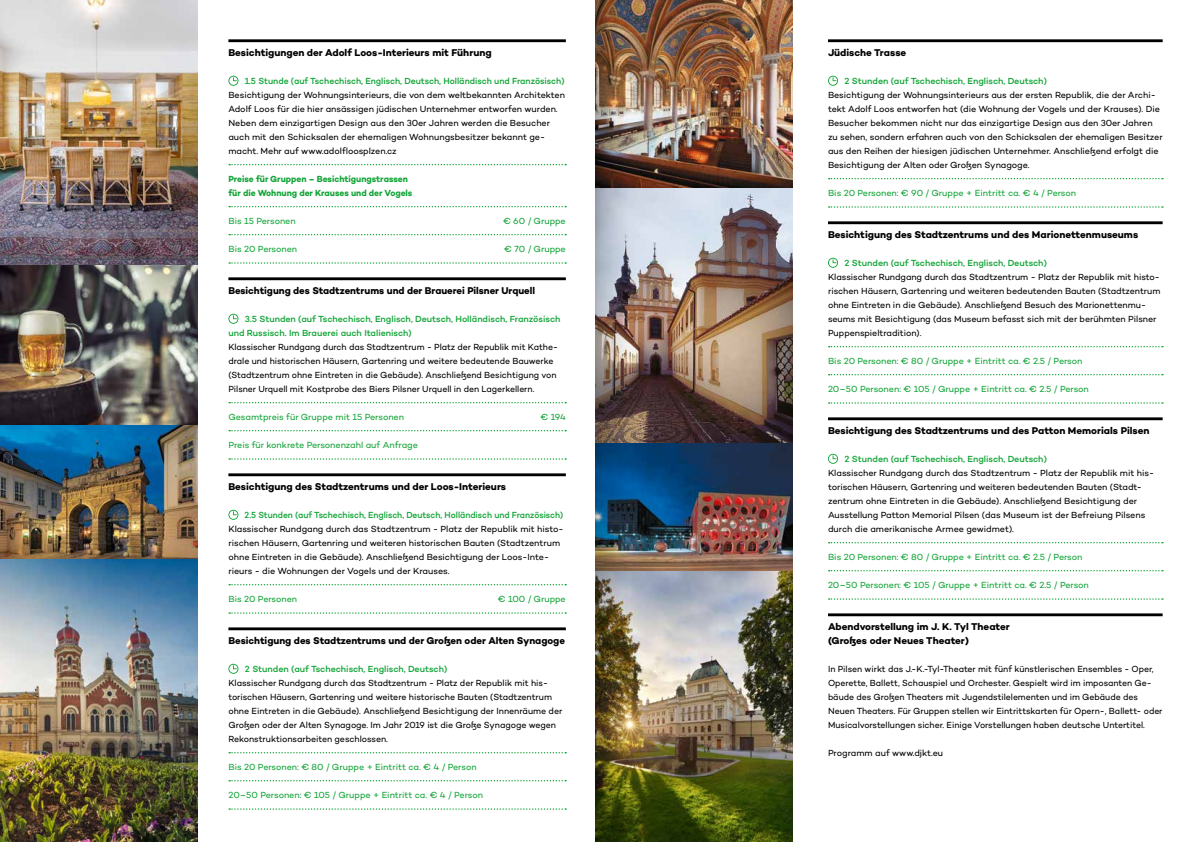
<style>
.page{position:relative;width:1191px;height:842px;background:#fff}
.page>*{position:absolute;margin:0;border:0;box-sizing:border-box;transform-origin:0 0}
.t1{font:700 10px/14px "Campton";letter-spacing:-.005em;color:#000}
.t2{font:9px/14px "Campton";letter-spacing:-.005em;color:#000}
.t3{font:9px "Campton";letter-spacing:-.005em;color:#13a538}
.t4{font:500 9px/14px "Campton";letter-spacing:-.005em;color:#13a538}
.t5{font:700 9px/14px "Campton";letter-spacing:-.005em;color:#13a538;scale:.95 1}
.t6{font:500 9px "Campton";letter-spacing:-.005em;color:#13a538;scale:.95 1}
</style>
<div class="page">
<hr style="left:228px;top:39px;width:338px;height:3px;background:#000">
<svg style="left:229px;top:164px;width:337px;height:1px"></svg>
<svg style="left:229px;top:206px;width:337px;height:1px"></svg>
<svg style="left:229px;top:234px;width:337px;height:1px"></svg>
<svg style="left:229px;top:262px;width:337px;height:2px"></svg>
<hr style="left:228px;top:277px;width:338px;height:3px;background:#000">
<svg style="left:229px;top:402px;width:337px;height:1px"></svg>
<svg style="left:229px;top:430px;width:337px;height:1px"></svg>
<svg style="left:229px;top:458px;width:337px;height:2px"></svg>
<hr style="left:228px;top:473px;width:338px;height:3px;background:#000">
<svg style="left:229px;top:584px;width:337px;height:1px"></svg>
<svg style="left:229px;top:612px;width:337px;height:2px"></svg>
<hr style="left:228px;top:627px;width:338px;height:3px;background:#000">
<svg style="left:229px;top:752px;width:337px;height:1px"></svg>
<svg style="left:229px;top:780px;width:337px;height:1px"></svg>
<svg style="left:229px;top:808px;width:337px;height:2px"></svg>
<svg style="left:228px;top:76px;width:10px;height:10px"></svg>
<svg style="left:228px;top:314px;width:10px;height:10px"></svg>
<svg style="left:228px;top:510px;width:10px;height:10px"></svg>
<svg style="left:228px;top:664px;width:10px;height:10px"></svg>
<hr style="left:828px;top:39px;width:334px;height:3px;background:#000">
<svg style="left:828px;top:178px;width:334px;height:1px"></svg>
<svg style="left:828px;top:206px;width:334px;height:2px"></svg>
<hr style="left:828px;top:221px;width:334px;height:3px;background:#000">
<svg style="left:828px;top:346px;width:334px;height:1px"></svg>
<svg style="left:828px;top:374px;width:334px;height:1px"></svg>
<svg style="left:828px;top:402px;width:334px;height:2px"></svg>
<hr style="left:828px;top:417px;width:334px;height:3px;background:#000">
<svg style="left:828px;top:542px;width:334px;height:1px"></svg>
<svg style="left:828px;top:570px;width:334px;height:1px"></svg>
<svg style="left:828px;top:598px;width:334px;height:2px"></svg>
<hr style="left:828px;top:613px;width:334px;height:3px;background:#000">
<svg style="left:828px;top:76px;width:10px;height:10px"></svg>
<svg style="left:828px;top:258px;width:10px;height:10px"></svg>
<svg style="left:828px;top:454px;width:10px;height:10px"></svg>
<img style="left:628px;top:0;width:164px;height:842px">
<img style="left:0;top:0;width:197px;height:842px">
<img style="left:595px;top:0;width:33px;height:842px">
<p class="t1" style="left:228px;top:46px;width:265px">Besichtigungen der Adolf Loos-Interieurs mit Führung</p>
<p class="t4" style="left:245px;top:74px;width:321px">1.5 Stunde (auf Tschechisch, Englisch, Deutsch, Holländisch und Französisch)</p>
<p class="t2" style="left:228px;top:88px;width:338px">Besichtigung der Wohnungsinterieurs, die von dem weltbekannten Architekten Adolf Loos für die hier ansässigen jüdischen Unternehmer entworfen wurden.<br>Neben dem einzigartigen Design aus den 30er Jahren werden die Besucher auch mit den Schicksalen der ehemaligen Wohnungsbesitzer bekannt ge&shy;macht. Mehr auf www.adolfloosplzen.cz</p>
<p class="t5" style="left:228px;top:172px;width:195px">Preise für Gruppen – Besichtigungstrassen für die Wohnung der Krauses und der Vogels</p>
<p class="t3" style="left:228px;top:216px;width:69px">Bis 15 Personen</p>
<p class="t3" style="left:503px;top:216px;width:64px">€ 60 / Gruppe</p>
<p class="t3" style="left:228px;top:244px;width:70px">Bis 20 Personen</p>
<p class="t3" style="left:504px;top:244px;width:63px">€ 70 / Gruppe</p>
<p class="t1" style="left:228px;top:284px;width:308px">Besichtigung des Stadtzentrums und der Brauerei Pilsner Urquell</p>
<p class="t4" style="left:228px;top:312px;width:333px;text-indent:17px">3.5 Stunden (auf Tschechisch, Englisch, Deutsch, Holländisch, Französisch und Russisch. Im Brauerei auch Italienisch)</p>
<p class="t2" style="left:228px;top:340px;width:331px">Klassischer Rundgang durch das Stadtzentrum - Platz der Republik mit Kathe&shy;drale und historischen Häusern, Gartenring und weitere bedeutende Bauwerke (Stadtzentrum ohne Eintreten in die Gebäude). Anschließend Besichtigung von Pilsner Urquell mit Kostprobe des Biers Pilsner Urquell in den Lagerkellern.</p>
<p class="t3" style="left:228px;top:412px;width:177px">Gesamtpreis für Gruppe mit 15 Personen</p>
<p class="t3" style="left:540px;top:412px;width:27px">€ 194</p>
<p class="t3" style="left:228px;top:440px;width:191px">Preis für konkrete Personenzahl auf Anfrage</p>
<p class="t1" style="left:228px;top:480px;width:279px">Besichtigung des Stadtzentrums und der Loos-Interieurs</p>
<p class="t6" style="left:245px;top:510px;width:337px">2.5 Stunden (auf Tschechisch, Englisch, Deutsch, Holländisch und Französisch)</p>
<p class="t2" style="left:228px;top:522px;width:337px">Klassischer Rundgang durch das Stadtzentrum - Platz der Republik mit histo&shy;rischen Häusern, Gartenring und weiteren historischen Bauten (Stadtzentrum ohne Eintreten in die Gebäude). Anschließend Besichtigung der Loos-Inte&shy;rieurs - die Wohnungen der Vogels und der Krauses.</p>
<p class="t3" style="left:228px;top:594px;width:70px">Bis 20 Personen</p>
<p class="t3" style="left:498px;top:594px;width:70px">€ 100 / Gruppe</p>
<p class="t1" style="left:228px;top:634px;width:338px">Besichtigung des Stadtzentrums und der Großen oder Alten Synagoge</p>
<p class="t4" style="left:245px;top:662px;width:204px">2 Stunden (auf Tschechisch, Englisch, Deutsch)</p>
<p class="t2" style="left:228px;top:676px;width:335px">Klassischer Rundgang durch das Stadtzentrum - Platz der Republik mit his&shy;torischen Häusern, Gartenring und weitere historische Bauten (Stadtzentrum ohne Eintreten in die Gebäude). Anschließend Besichtigung der Innenräume der Großen oder der Alten Synagoge. Im Jahr 2019 ist die Große Synagoge wegen Rekonstruktionsarbeiten geschlossen.</p>
<p class="t3" style="left:228px;top:762px;width:250px">Bis 20 Personen: € 80 / Gruppe + Eintritt ca. € 4 / Person</p>
<p class="t3" style="left:228px;top:790px;width:256px">20–50 Personen: € 105 / Gruppe + Eintritt ca. € 4 / Person</p>
<p class="t1" style="left:828px;top:46px;width:80px">Jüdische Trasse</p>
<p class="t4" style="left:844px;top:74px;width:204px">2 Stunden (auf Tschechisch, Englisch, Deutsch)</p>
<p class="t2" style="left:828px;top:88px;width:336px">Besichtigung der Wohnungsinterieurs aus der ersten Republik, die der Archi&shy;tekt Adolf Loos entworfen hat (die Wohnung der Vogels und der Krauses). Die Besucher bekommen nicht nur das einzigartige Design aus den 30er Jahren zu sehen, sondern erfahren auch von den Schicksalen der ehemaligen Besitzer aus den Reihen der hiesigen jüdischen Unternehmer. Anschließend erfolgt die Besichtigung der Alten oder Großen Synagoge.</p>
<p class="t3" style="left:828px;top:188px;width:250px">Bis 20 Personen: € 90 / Gruppe + Eintritt ca. € 4 / Person</p>
<p class="t1" style="left:828px;top:228px;width:312px">Besichtigung des Stadtzentrums und des Marionettenmuseums</p>
<p class="t4" style="left:844px;top:256px;width:204px">2 Stunden (auf Tschechisch, Englisch, Deutsch)</p>
<p class="t2" style="left:828px;top:270px;width:334px">Klassischer Rundgang durch das Stadtzentrum - Platz der Republik mit histo&shy;rischen Häusern, Gartenring und weiteren bedeutenden Bauten (Stadtzentrum ohne Eintreten in die Gebäude). Anschließend Besuch des Marionettenmu&shy;seums mit Besichtigung (das Museum befasst sich mit der berühmten Pilsner Puppenspieltradition).</p>
<p class="t3" style="left:828px;top:356px;width:256px">Bis 20 Personen: € 80 / Gruppe + Eintritt ca. € 2.5 / Person</p>
<p class="t3" style="left:828px;top:384px;width:262px">20–50 Personen: € 105 / Gruppe + Eintritt ca. € 2.5 / Person</p>
<p class="t1" style="left:828px;top:424px;width:323px">Besichtigung des Stadtzentrums und des Patton Memorials Pilsen</p>
<p class="t4" style="left:844px;top:452px;width:204px">2 Stunden (auf Tschechisch, Englisch, Deutsch)</p>
<p class="t2" style="left:828px;top:466px;width:328px">Klassischer Rundgang durch das Stadtzentrum - Platz der Republik mit his&shy;torischen Häusern, Gartenring und weiteren bedeutenden Bauten (Stadt&shy;zentrum ohne Eintreten in die Gebäude). Anschließend Besichtigung der Ausstellung Patton Memorial Pilsen (das Museum ist der Befreiung Pilsens durch die amerikanische Armee gewidmet).</p>
<p class="t3" style="left:828px;top:552px;width:256px">Bis 20 Personen: € 80 / Gruppe + Eintritt ca. € 2.5 / Person</p>
<p class="t3" style="left:828px;top:580px;width:262px">20–50 Personen: € 105 / Gruppe + Eintritt ca. € 2.5 / Person</p>
<p class="t1" style="left:828px;top:620px;width:183px">Abendvorstellung im J. K. Tyl Theater (Großes oder Neues Theater)</p>
<p class="t2" style="left:828px;top:662px;width:336px">In Pilsen wirkt das J.-K.-Tyl-Theater mit fünf künstlerischen Ensembles - Oper, Operette, Ballett, Schauspiel und Orchester. Gespielt wird im imposanten Ge&shy;bäude des Großen Theaters mit Jugendstilelementen und im Gebäude des Neuen Theaters. Für Gruppen stellen wir Eintrittskarten für Opern-, Ballett- oder Musicalvorstellungen sicher. Einige Vorstellungen haben deutsche Untertitel.</p>
<p class="t2" style="left:828px;top:746px;width:117px">Programm auf www.djkt.eu</p>
</div>
